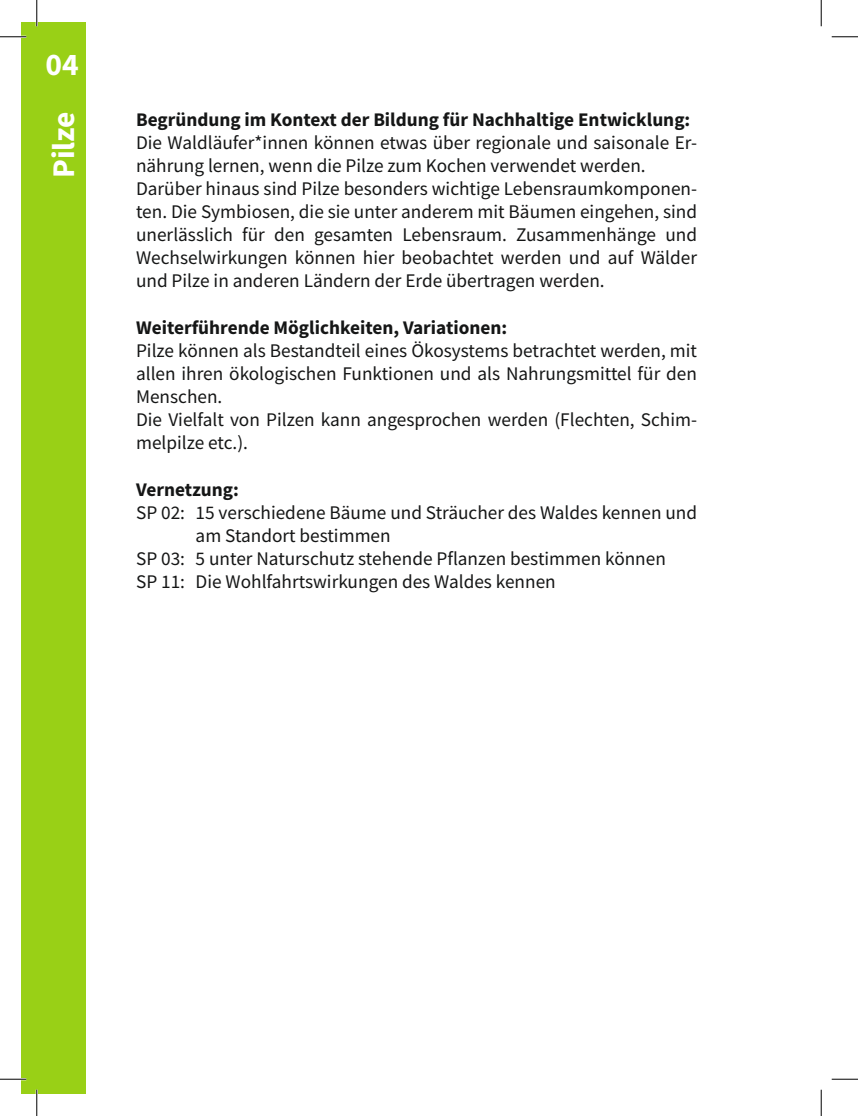
<style>
.page{position:relative;width:858px;height:1116px;background:#fff}
.page>*{position:absolute;margin:0;border:0;box-sizing:border-box;transform-origin:0 0}
.t1{font:700 31.5px "Source Sans Pro";color:#fff}
.t2{font:19.25px/23.1px "Source Sans Pro";color:#151616}
.t3{font:700 19.25px "Source Sans Pro";color:#151616}
</style>
<div class="page">
<div style="left:22px;top:23px;width:64px;height:1070px;background:#99d016"></div>
<hr style="left:0;top:36px;width:26px;height:2px;background:#fff">
<hr style="left:0;top:1077px;width:26px;height:3px;background:#fff">
<hr style="left:36px;top:0;width:2px;height:26px;background:#fff">
<hr style="left:36px;top:1089px;width:2px;height:26px;background:#fff">
<svg style="left:0;top:36px;width:26px;height:1px"></svg>
<svg style="left:831px;top:36px;width:26px;height:1px"></svg>
<svg style="left:0;top:1078px;width:26px;height:1px"></svg>
<svg style="left:831px;top:1078px;width:26px;height:1px"></svg>
<svg style="left:36px;top:0;width:1px;height:26px"></svg>
<svg style="left:36px;top:1089px;width:1px;height:26px"></svg>
<svg style="left:820px;top:0;width:1px;height:26px"></svg>
<svg style="left:820px;top:1089px;width:1px;height:26px"></svg>
<p class="t1" style="left:45px;top:43px;width:35px">04</p>
<p class="t1" style="left:42px;top:178px;width:68px;rotate:-90deg">Pilze</p>
<p class="t3" style="left:136px;top:106px;width:555px">Begründung im Kontext der Bildung für Nachhaltige Entwicklung:</p>
<p class="t2" style="left:136px;top:131px;width:562px">Die Waldläufer*innen können etwas über regionale und saisonale Er&shy;nährung lernen, wenn die Pilze zum Kochen verwendet werden.</p>
<p class="t2" style="left:136px;top:177px;width:562px;text-align:justify">Darüber hinaus sind Pilze besonders wichtige Lebensraumkomponen&shy;ten. Die Symbiosen, die sie unter anderem mit Bäumen eingehen, sind unerlässlich für den gesamten Lebensraum. Zusammenhänge und Wechselwirkungen können hier beobachtet werden und auf Wälder und Pilze in anderen Ländern der Erde übertragen werden.</p>
<p class="t3" style="left:136px;top:314px;width:372px">Weiterführende Möglichkeiten, Variationen:</p>
<p class="t2" style="left:136px;top:339px;width:562px;text-align:justify">Pilze können als Bestandteil eines Ökosystems betrachtet werden, mit allen ihren ökologischen Funktionen und als Nahrungsmittel für den Menschen.</p>
<p class="t2" style="left:136px;top:408px;width:562px">Die Vielfalt von Pilzen kann angesprochen werden (Flechten, Schim&shy;melpilze etc.).</p>
<p class="t3" style="left:136px;top:476px;width:104px">Vernetzung:</p>
<p class="t2" style="left:195px;top:500px;width:503px;text-indent:-60px">SP 02: 15 verschiedene Bäume und Sträucher des Waldes kennen und am Standort bestimmen</p>
<p class="t2" style="left:136px;top:546px;width:531px">SP 03: 5 unter Naturschutz stehende Pflanzen bestimmen können</p>
<p class="t2" style="left:136px;top:570px;width:421px">SP 11: Die Wohlfahrtswirkungen des Waldes kennen</p>
</div>
